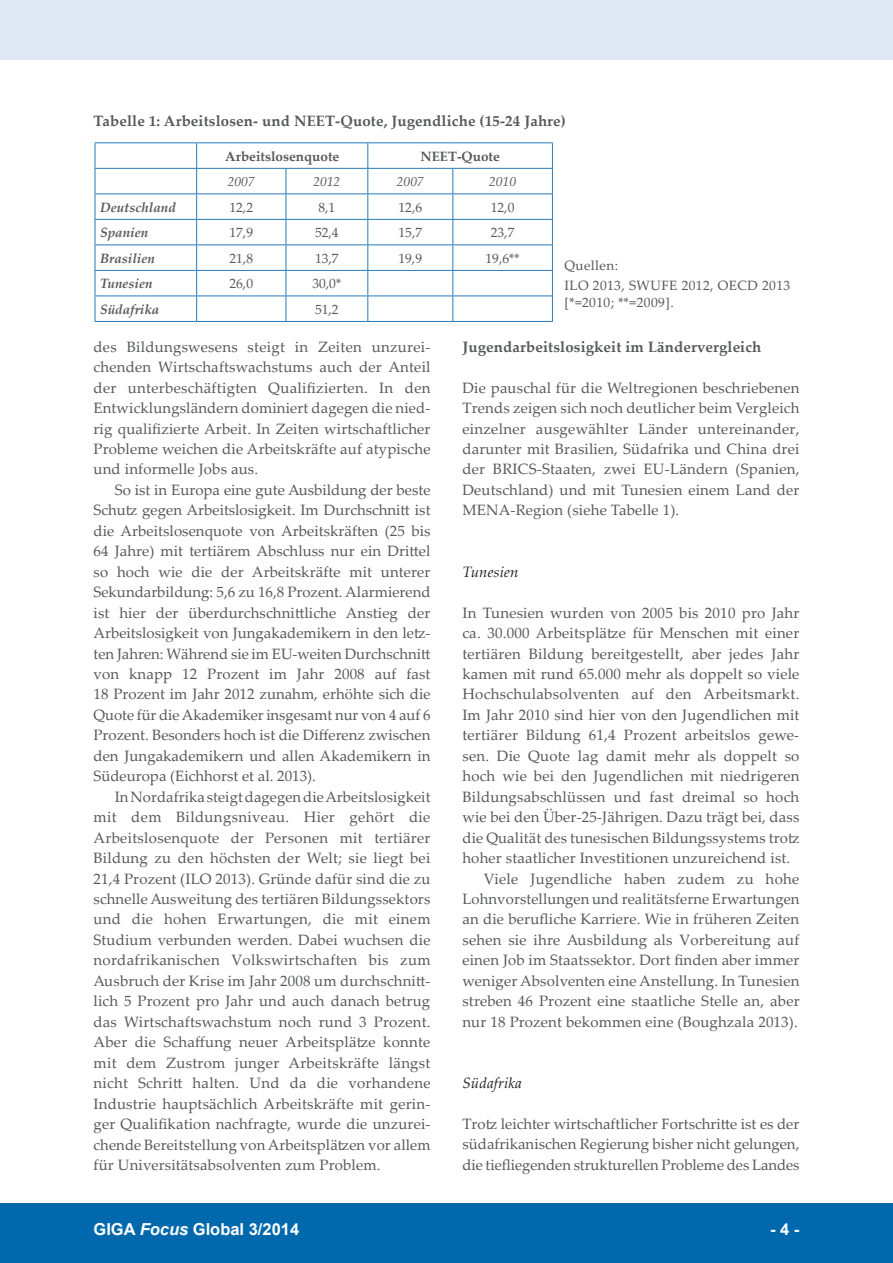
<style>
.page{position:relative;width:893px;height:1263px;background:#fff}
.page>*{position:absolute;margin:0;border:0;box-sizing:border-box;transform-origin:0 0}
.t1{font:700 16.5px "Arial";color:#fff}
.t2{font:15px/20.4px "Palatino Linotype";letter-spacing:.01em;color:#57585a;text-align:justify}
.t3{font:700 15px "Palatino Linotype";letter-spacing:.01em;color:#57585a}
.t4{font:italic 15px "Palatino Linotype";letter-spacing:.01em;color:#231f20}
.t5{font:13.5px/20.4px "Palatino Linotype";letter-spacing:.03em;color:#57585a}
.t6{font:italic 700 13.5px "Palatino Linotype";color:#57585a}
.t7{font:700 13.5px "Palatino Linotype";color:#57585a}
.t8{font:italic 13.5px "Palatino Linotype";color:#57585a}
.s1{font-style:italic}
</style>
<div class="page">
<div style="left:0;top:1203px;width:893px;height:60px;background:#0068ac"></div>
<div style="left:0;top:0;width:893px;height:60px;background:#dfe8f4"></div>
<hr style="left:95px;top:142px;width:102px;height:1px;background:#257bba">
<hr style="left:197px;top:142px;width:89px;height:1px;background:#257bba">
<hr style="left:286px;top:142px;width:82px;height:1px;background:#257bba">
<hr style="left:368px;top:142px;width:85px;height:1px;background:#257bba">
<hr style="left:453px;top:142px;width:100px;height:1px;background:#257bba">
<hr style="left:95px;top:168px;width:102px;height:1px;background:#257bba">
<hr style="left:197px;top:168px;width:89px;height:1px;background:#257bba">
<hr style="left:286px;top:168px;width:82px;height:1px;background:#257bba">
<hr style="left:368px;top:168px;width:85px;height:1px;background:#257bba">
<hr style="left:453px;top:168px;width:100px;height:1px;background:#257bba">
<hr style="left:95px;top:193px;width:102px;height:1px;background:#257bba">
<hr style="left:197px;top:193px;width:89px;height:1px;background:#257bba">
<hr style="left:286px;top:193px;width:82px;height:1px;background:#257bba">
<hr style="left:368px;top:193px;width:85px;height:1px;background:#257bba">
<hr style="left:453px;top:193px;width:100px;height:1px;background:#257bba">
<hr style="left:95px;top:219px;width:102px;height:1px;background:#257bba">
<hr style="left:197px;top:219px;width:89px;height:1px;background:#257bba">
<hr style="left:286px;top:219px;width:82px;height:1px;background:#257bba">
<hr style="left:368px;top:219px;width:85px;height:1px;background:#257bba">
<hr style="left:453px;top:219px;width:100px;height:1px;background:#257bba">
<hr style="left:95px;top:244px;width:102px;height:1px;background:#257bba">
<hr style="left:197px;top:244px;width:89px;height:1px;background:#257bba">
<hr style="left:286px;top:244px;width:82px;height:1px;background:#257bba">
<hr style="left:368px;top:244px;width:85px;height:1px;background:#257bba">
<hr style="left:453px;top:244px;width:100px;height:1px;background:#257bba">
<hr style="left:95px;top:270px;width:102px;height:1px;background:#257bba">
<hr style="left:197px;top:270px;width:89px;height:1px;background:#257bba">
<hr style="left:286px;top:270px;width:82px;height:1px;background:#257bba">
<hr style="left:368px;top:270px;width:85px;height:1px;background:#257bba">
<hr style="left:453px;top:270px;width:100px;height:1px;background:#257bba">
<hr style="left:95px;top:296px;width:102px;height:1px;background:#257bba">
<svg style="left:95px;top:143px;width:1px;height:178px"></svg>
<hr style="left:197px;top:296px;width:89px;height:1px;background:#257bba">
<svg style="left:196px;top:143px;width:1px;height:178px"></svg>
<hr style="left:286px;top:296px;width:82px;height:1px;background:#257bba">
<svg style="left:286px;top:169px;width:1px;height:152px"></svg>
<hr style="left:368px;top:296px;width:85px;height:1px;background:#257bba">
<svg style="left:367px;top:143px;width:1px;height:178px"></svg>
<hr style="left:453px;top:296px;width:100px;height:1px;background:#257bba">
<svg style="left:452px;top:169px;width:1px;height:152px"></svg>
<svg style="left:552px;top:143px;width:1px;height:178px"></svg>
<hr style="left:95px;top:321px;width:102px;height:1px;background:#257bba">
<hr style="left:197px;top:321px;width:89px;height:1px;background:#257bba">
<hr style="left:286px;top:321px;width:82px;height:1px;background:#257bba">
<hr style="left:368px;top:321px;width:85px;height:1px;background:#257bba">
<hr style="left:453px;top:321px;width:100px;height:1px;background:#257bba">
<p class="t3" style="left:94px;top:110px;width:474px">Tabelle 1: Arbeitslosen- und NEET-Quote, Jugendliche (15-24 Jahre)</p>
<p class="t7" style="left:225px;top:146px;width:115px">Arbeitslosenquote</p>
<p class="t7" style="left:420px;top:146px;width:81px">NEET-Quote</p>
<p class="t8" style="left:228px;top:172px;width:28px">2007</p>
<p class="t8" style="left:313px;top:172px;width:28px">2012</p>
<p class="t8" style="left:397px;top:172px;width:28px">2007</p>
<p class="t8" style="left:489px;top:172px;width:28px">2010</p>
<p class="t6" style="left:100px;top:197px;width:77px">Deutschland</p>
<p class="t5" style="left:229px;top:196px;width:25px">12,2</p>
<p class="t5" style="left:318px;top:196px;width:18px">8,1</p>
<p class="t5" style="left:398px;top:196px;width:25px">12,6</p>
<p class="t5" style="left:491px;top:196px;width:25px">12,0</p>
<p class="t6" style="left:100px;top:223px;width:50px">Spanien</p>
<p class="t5" style="left:229px;top:222px;width:25px">17,9</p>
<p class="t5" style="left:315px;top:222px;width:25px">52,4</p>
<p class="t5" style="left:398px;top:222px;width:25px">15,7</p>
<p class="t5" style="left:491px;top:222px;width:25px">23,7</p>
<p class="t6" style="left:100px;top:248px;width:56px">Brasilien</p>
<p class="t5" style="left:229px;top:247px;width:25px">21,8</p>
<p class="t5" style="left:315px;top:247px;width:25px">13,7</p>
<p class="t5" style="left:398px;top:247px;width:25px">19,9</p>
<p class="t5" style="left:485px;top:247px;width:36px">19,6**</p>
<p class="t6" style="left:100px;top:274px;width:54px">Tunesien</p>
<p class="t5" style="left:229px;top:273px;width:25px">26,0</p>
<p class="t5" style="left:312px;top:273px;width:30px">30,0*</p>
<p class="t6" style="left:100px;top:299px;width:61px">Südafrika</p>
<p class="t5" style="left:315px;top:298px;width:25px">51,2</p>
<p class="t5" style="left:564px;top:255px;width:227px">Quellen:<br>ILO 2013, SWUFE 2012, OECD 2013</p>
<p class="t5" style="left:564px;top:291px;width:111px">[*=2010; **=2009].</p>
<p class="t2" style="left:94px;top:336px;width:339px">des Bildungswesens steigt in Zeiten unzurei&shy;chenden Wirtschaftswachstums auch der Anteil der unterbeschäftigten Qualifizierten. In den Entwicklungsländern dominiert dagegen die nied&shy;rig qualifizierte Arbeit. In Zeiten wirtschaftlicher Probleme weichen die Arbeitskräfte auf atypische und informelle Jobs aus.</p>
<p class="t2" style="left:94px;top:479px;width:339px;text-indent:21px">So ist in Europa eine gute Ausbildung der beste Schutz gegen Arbeitslosigkeit. Im Durchschnitt ist die Arbeitslosenquote von Arbeitskräften (25 bis 64 Jahre) mit tertiärem Abschluss nur ein Drittel so hoch wie die der Arbeitskräfte mit unterer Sekundarbildung: 5,6 zu 16,8 Prozent. Alarmierend ist hier der überdurchschnittliche Anstieg der Arbeitslosigkeit von Jungakademikern in den letz&shy;ten Jahren: Während sie im EU-weiten Durchschnitt von knapp 12 Prozent im Jahr 2008 auf fast 18 Prozent im Jahr 2012 zunahm, erhöhte sich die Quote für die Akademiker insgesamt nur von 4 auf 6<br>Prozent. Besonders hoch ist die Differenz zwischen den Jungakademikern und allen Akademikern in Südeuropa (Eichhorst et al. 2013).</p>
<p class="t2" style="left:94px;top:786px;width:339px;text-indent:21px">In Nordafrika steigt dagegen die Arbeitslosigkeit mit dem Bildungsniveau. Hier gehört die Arbeitslosenquote der Personen mit tertiärer Bildung zu den höchsten der Welt; sie liegt bei 21,4 Prozent (ILO 2013). Gründe dafür sind die zu schnelle Ausweitung des tertiären Bildungssektors und die hohen Erwartungen, die mit einem Studium verbunden werden. Dabei wuchsen die nordafrikanischen Volkswirtschaften bis zum Ausbruch der Krise im Jahr 2008 um durchschnitt&shy;lich 5 Prozent pro Jahr und auch danach betrug das Wirtschaftswachstum noch rund 3 Prozent.<br>Aber die Schaffung neuer Arbeitsplätze konnte mit dem Zustrom junger Arbeitskräfte längst nicht Schritt halten. Und da die vorhandene Industrie hauptsächlich Arbeitskräfte mit gerin&shy;ger Qualifikation nachfragte, wurde die unzurei&shy;chende Bereitstellung von Arbeitsplätzen vor allem für Universitätsabsolventen zum Problem.</p>
<p class="t3" style="left:462px;top:336px;width:300px">Jugendarbeitslosigkeit im Ländervergleich</p>
<p class="t2" style="left:462px;top:377px;width:339px">Die pauschal für die Weltregionen beschriebenen Trends zeigen sich noch deutlicher beim Vergleich einzelner ausgewählter Länder untereinander, darunter mit Brasilien, Südafrika und China drei der BRICS-Staaten, zwei EU-Ländern (Spanien, Deutschland) und mit Tunesien einem Land der MENA-Region (siehe Tabelle 1).</p>
<p class="t4" style="left:462px;top:561px;width:57px">Tunesien</p>
<p class="t2" style="left:462px;top:602px;width:338px">In Tunesien wurden von 2005 bis 2010 pro Jahr</p>
<p class="t2" style="left:462px;top:622px;width:338px">ca. 30.000 Arbeitsplätze für Menschen mit einer</p>
<p class="t2" style="left:462px;top:643px;width:338px">tertiären Bildung bereitgestellt, aber jedes Jahr</p>
<p class="t2" style="left:462px;top:663px;width:338px">kamen mit rund 65.000 mehr als doppelt so viele</p>
<p class="t2" style="left:462px;top:683px;width:338px">Hochschulabsolventen auf den Arbeitsmarkt.</p>
<p class="t2" style="left:462px;top:704px;width:339px">Im Jahr 2010 sind hier von den Jugendlichen mit</p>
<p class="t2" style="left:462px;top:724px;width:338px">tertiärer Bildung 61,4 Prozent arbeitslos gewe-</p>
<p class="t2" style="left:462px;top:745px;width:338px">sen. Die Quote lag damit mehr als doppelt so</p>
<p class="t2" style="left:462px;top:765px;width:339px">hoch wie bei den Jugendlichen mit niedrigeren</p>
<p class="t2" style="left:462px;top:786px;width:338px">Bildungsabschlüssen und fast dreimal so hoch</p>
<p class="t2" style="left:462px;top:806px;width:338px">wie bei den Über-25-Jährigen. Dazu trägt bei, dass</p>
<p class="t2" style="left:462px;top:827px;width:338px">die Qualität des tunesischen Bildungssystems trotz</p>
<p class="t2" style="left:462px;top:847px;width:329px">hoher staatlicher Investitionen unzureichend ist.</p>
<p class="t2" style="left:484px;top:868px;width:317px">Viele Jugendliche haben zudem zu hohe</p>
<p class="t2" style="left:462px;top:888px;width:339px">Lohnvorstellungen und realitätsferne Erwartungen</p>
<p class="t2" style="left:462px;top:908px;width:338px">an die berufliche Karriere. Wie in früheren Zeiten</p>
<p class="t2" style="left:462px;top:929px;width:339px">sehen sie ihre Ausbildung als Vorbereitung auf</p>
<p class="t2" style="left:462px;top:949px;width:338px">einen Job im Staatssektor. Dort finden aber immer</p>
<p class="t2" style="left:462px;top:970px;width:338px">weniger Absolventen eine Anstellung. In Tunesien</p>
<p class="t2" style="left:462px;top:990px;width:339px">streben 46 Prozent eine staatliche Stelle an, aber</p>
<p class="t2" style="left:462px;top:1011px;width:337px">nur 18 Prozent bekommen eine (Boughzala 2013).</p>
<p class="t4" style="left:462px;top:1072px;width:61px">Südafrika</p>
<p class="t2" style="left:462px;top:1113px;width:339px">Trotz leichter wirtschaftlicher Fortschritte ist es der südafrikanischen Regierung bisher nicht gelungen, die tiefliegenden strukturellen Probleme des Landes</p>
<p class="t1" style="left:94px;top:1218px;width:207px">GIGA <span class="s1">Focus</span> Global 3/2014</p>
<p class="t1" style="left:770px;top:1218px;width:31px">- 4 -</p>
</div>
